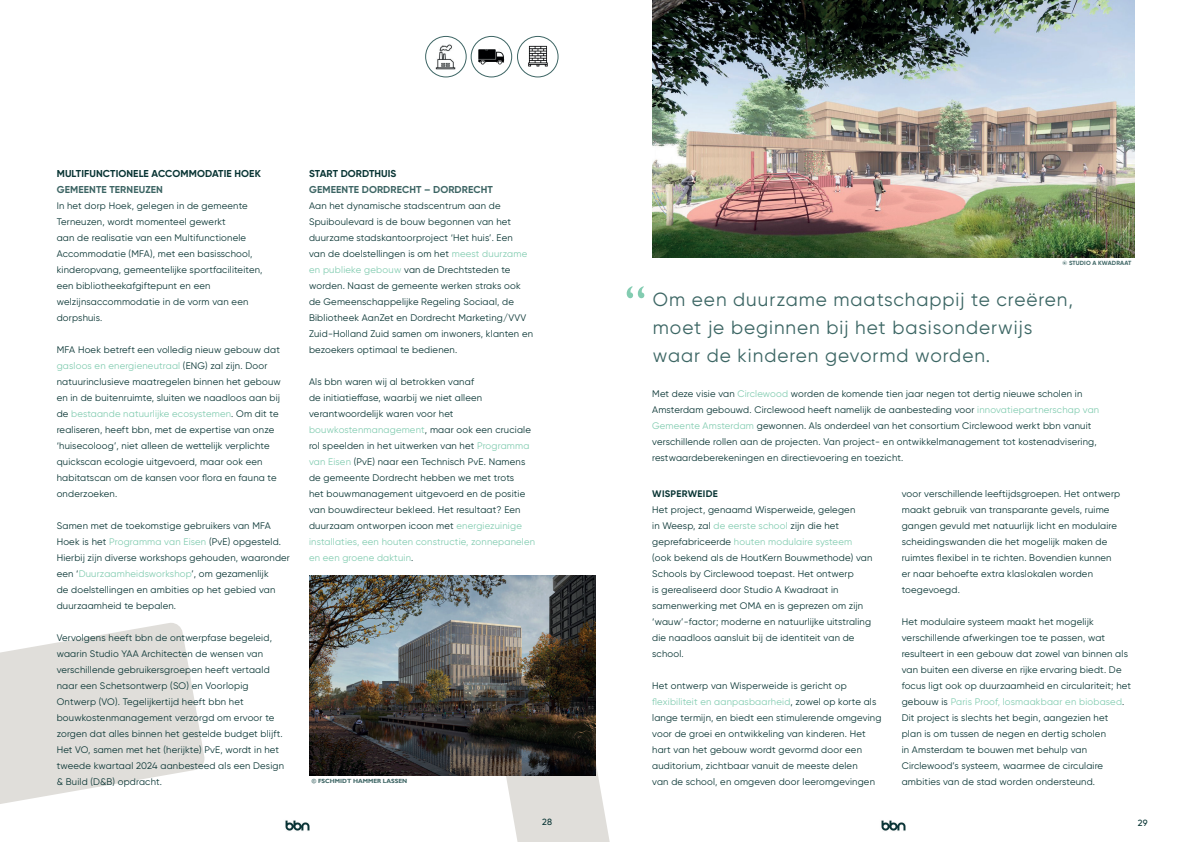
<style>
.page{position:relative;width:1191px;height:842px;background:#fff}
.page>*{position:absolute;margin:0;border:0;box-sizing:border-box;transform-origin:0 0}
.t1{font:50px "Gill Sans";color:#83ccb1}
.t2{font:19px/28px "Gilroy";letter-spacing:.05em;color:#3c6664}
.t3{font:700 10px "Gilroy";letter-spacing:.01em;color:#093534}
.t4{font:700 10px "Gilroy";letter-spacing:.01em;color:#3d6564}
.t5{font:9.5px/16px "Gilroy";letter-spacing:.02em;color:#093534}
.t6{font:700 9.5px "Gilroy";letter-spacing:.03em;color:#093534}
.t7{font:500 9px "Gilroy";color:#093534}
.t8{font:700 6px "Gill Sans";color:#3d6564}
.t9{font:700 6px "Gilroy";letter-spacing:.02em;color:#3d6564}
.s1{color:#83ccb1}
</style>
<div class="page">
<svg style="left:506px;top:599px;width:104px;height:243px"></svg>
<svg style="left:0;top:623px;width:205px;height:181px"></svg>
<div style="left:425px;top:36px;width:41px;height:41px;border:1px solid #3d6564;border-radius:50%"></div>
<div style="left:471px;top:36px;width:41px;height:41px;border:1px solid #3d6564;border-radius:50%"></div>
<img style="left:435px;top:44px;width:24px;height:27px">
<div style="left:517px;top:36px;width:41px;height:41px;border:1px solid #3d6564;border-radius:50%"></div>
<img style="left:478px;top:49px;width:27px;height:16px">
<img style="left:528px;top:45px;width:20px;height:22px">
<img style="left:309px;top:575px;width:286px;height:201px">
<img style="left:652px;top:0;width:482px;height:257px">
<img style="left:285px;top:820px;width:25px;height:11px">
<img style="left:881px;top:820px;width:25px;height:11px">
<p class="t3" style="left:57px;top:167px;width:205px">MULTIFUNCTIONELE ACCOMMODATIE HOEK</p>
<p class="t4" style="left:57px;top:183px;width:108px">GEMEENTE TERNEUZEN</p>
<p class="t5" style="left:57px;top:198px;width:207px">In het dorp Hoek, gelegen in de gemeente Terneuzen, wordt momenteel gewerkt<br>aan de realisatie van een Multifunctionele Accommodatie (MFA), met een basisschool, kinderopvang, gemeentelijke sportfaciliteiten, een bibliotheekafgiftepunt en een welzijnsaccommodatie in de vorm van een dorpshuis.</p>
<p class="t5" style="left:57px;top:342px;width:226px">MFA Hoek betreft een volledig nieuw gebouw dat <span class="s1">gasloos en energieneutraal</span> (ENG) zal zijn. Door natuurinclusieve maatregelen binnen het gebouw en in de buitenruimte, sluiten we naadloos aan bij de <span class="s1">bestaande natuurlijke ecosystemen</span>. Om dit te realiseren, heeft bbn, met de expertise van onze ‘huisecoloog’, niet alleen de wettelijk verplichte quickscan ecologie uitgevoerd, maar ook een habitatscan om de kansen voor flora en fauna te onderzoeken.</p>
<p class="t5" style="left:57px;top:518px;width:235px">Samen met de toekomstige gebruikers van MFA Hoek is het <span class="s1">Programma van Eisen</span> (PvE) opgesteld.<br>Hierbij zijn diverse workshops gehouden, waaronder een ‘<span class="s1">Duurzaamheidsworkshop</span>’, om gezamenlijk<br>de doelstellingen en ambities op het gebied van duurzaamheid te bepalen.</p>
<p class="t5" style="left:57px;top:630px;width:229px">Vervolgens heeft bbn de ontwerpfase begeleid, waarin Studio YAA Architecten de wensen van verschillende gebruikersgroepen heeft vertaald naar een Schetsontwerp (SO) en Voorlopig Ontwerp (VO). Tegelijkertijd heeft bbn het bouwkostenmanagement verzorgd om ervoor te zorgen dat alles binnen het gestelde budget blijft.<br>Het VO, samen met het (herijkte) PvE, wordt in het tweede kwartaal 2024 aanbesteed als een Design &amp; Build (D&amp;B) opdracht.</p>
<p class="t3" style="left:309px;top:167px;width:89px">START DORDTHUIS</p>
<p class="t4" style="left:309px;top:183px;width:185px">GEMEENTE DORDRECHT – DORDRECHT</p>
<p class="t5" style="left:309px;top:198px;width:225px">Aan het dynamische stadscentrum aan de Spuiboulevard is de bouw begonnen van het duurzame stadskantoorproject ‘Het huis’. Een<br>van de doelstellingen is om het <span class="s1">meest duurzame en publieke gebouw</span> van de Drechtsteden te worden. Naast de gemeente werken straks ook de Gemeenschappelijke Regeling Sociaal, de Bibliotheek AanZet en Dordrecht Marketing/VVV Zuid-Holland Zuid samen om inwoners, klanten en bezoekers optimaal te bedienen.</p>
<p class="t5" style="left:309px;top:374px;width:227px">Als bbn waren wij al betrokken vanaf<br>de initiatieffase, waarbij we niet alleen verantwoordelijk waren voor het <span class="s1">bouwkostenmanagement</span>, maar ook een cruciale rol speelden in het uitwerken van het <span class="s1">Programma van Eisen</span> (PvE) naar een Technisch PvE. Namens de gemeente Dordrecht hebben we met trots<br>het bouwmanagement uitgevoerd en de positie van bouwdirecteur bekleed. Het resultaat? Een duurzaam ontworpen icoon met <span class="s1">energiezuinige installaties, een houten constructie, zonnepanelen en een groene daktuin</span>.</p>
<p class="t8" style="left:312px;top:777px;width:97px">© FSCHMIDT HAMMER LASSEN</p>
<p class="t9" style="left:1062px;top:259px;width:70px">© STUDIO A KWADRAAT</p>
<h1 class="t1" style="left:625px;top:275px;width:23px">“</h1>
<h2 class="t2" style="left:653px;top:285px;width:421px">Om een duurzame maatschappij te creëren, moet je beginnen bij het basisonderwijs waar de kinderen gevormd worden.</h2>
<p class="t5" style="left:652px;top:386px;width:448px">Met deze visie van <span class="s1">Circlewood</span> worden de komende tien jaar negen tot dertig nieuwe scholen in Amsterdam gebouwd. Circlewood heeft namelijk de aanbesteding voor <span class="s1">innovatiepartnerschap van Gemeente Amsterdam</span> gewonnen. Als onderdeel van het consortium Circlewood werkt bbn vanuit verschillende rollen aan de projecten. Van project- en ontwikkelmanagement tot kostenadvisering, restwaardeberekeningen en directievoering en toezicht.</p>
<p class="t6" style="left:652px;top:488px;width:67px">WISPERWEIDE</p>
<p class="t5" style="left:652px;top:502px;width:222px">Het project, genaamd Wisperweide, gelegen<br>in Weesp, zal <span class="s1">de eerste school</span> zijn die het geprefabriceerde <span class="s1">houten modulaire systeem </span>(ook bekend als de HoutKern Bouwmethode) van Schools by Circlewood toepast. Het ontwerp<br>is gerealiseerd door Studio A Kwadraat in samenwerking met OMA en is geprezen om zijn ‘wauw’-factor; moderne en natuurlijke uitstraling die naadloos aansluit bij de identiteit van de school.</p>
<p class="t5" style="left:652px;top:678px;width:231px">Het ontwerp van Wisperweide is gericht op <span class="s1">flexibiliteit en aanpasbaarheid</span>, zowel op korte als lange termijn, en biedt een stimulerende omgeving voor de groei en ontwikkeling van kinderen. Het hart van het gebouw wordt gevormd door een auditorium, zichtbaar vanuit de meeste delen<br>van de school, en omgeven door leeromgevingen</p>
<p class="t5" style="left:901px;top:486px;width:220px">voor verschillende leeftijdsgroepen. Het ontwerp maakt gebruik van transparante gevels, ruime gangen gevuld met natuurlijk licht en modulaire scheidingswanden die het mogelijk maken de ruimtes flexibel in te richten. Bovendien kunnen er naar behoefte extra klaslokalen worden toegevoegd.</p>
<p class="t5" style="left:901px;top:614px;width:231px">Het modulaire systeem maakt het mogelijk verschillende afwerkingen toe te passen, wat resulteert in een gebouw dat zowel van binnen als van buiten een diverse en rijke ervaring biedt. De focus ligt ook op duurzaamheid en circulariteit; het gebouw is <span class="s1">Paris Proof, losmaakbaar en biobased</span>.<br>Dit project is slechts het begin, aangezien het<br>plan is om tussen de negen en dertig scholen<br>in Amsterdam te bouwen met behulp van Circlewood’s systeem, waarmee de circulaire ambities van de stad worden ondersteund.</p>
<p class="t7" style="left:542px;top:817px;width:12px">28</p>
<p class="t7" style="left:1137px;top:817px;width:11px">29</p>
</div>
